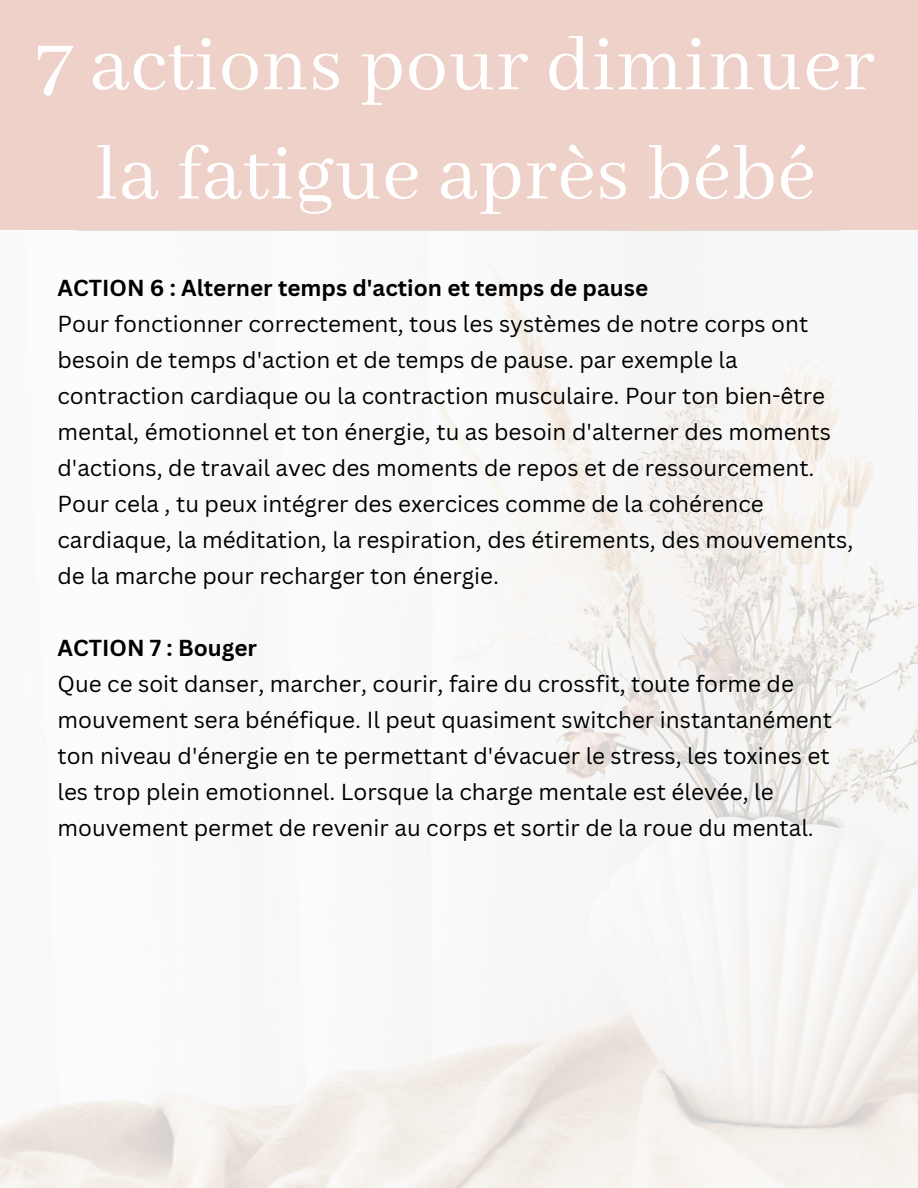
<style>
.page{position:relative;width:918px;height:1188px;background:#fff}
.page>*{position:absolute;margin:0;border:0;box-sizing:border-box;transform-origin:0 0}
.t1{font:84px/109.2px "Abhaya Libre";letter-spacing:.01em;color:#fff;text-align:center}
.t2{font:22.5px/36px "Canva Sans";color:#000}
.t3{font:700 22.5px "Canva Sans";color:#000}
</style>
<div class="page">
<img style="left:0;top:230px;width:918px;height:958px">
<div style="left:0;top:0;width:918px;height:230px;background:#eed1c9"></div>
<p class="t1" style="left:36px;top:14px;width:840px">7 actions pour diminuer la fatigue après bébé</p>
<p class="t3" style="left:57px;top:272px;width:592px">ACTION 6 : Alterner temps d'action et temps de pause</p>
<p class="t2" style="left:57px;top:305px;width:797px">Pour fonctionner correctement, tous les systèmes de notre corps ont besoin de temps d'action et de temps de pause. par exemple la contraction cardiaque ou la contraction musculaire. Pour ton bien-être mental, émotionnel et ton énergie, tu as besoin d'alterner des moments d'actions, de travail avec des moments de repos et de ressourcement.<br>Pour cela , tu peux intégrer des exercices comme de la cohérence cardiaque, la méditation, la respiration, des étirements, des mouvements, de la marche pour recharger ton énergie.</p>
<p class="t3" style="left:57px;top:632px;width:201px">ACTION 7 : Bouger</p>
<p class="t2" style="left:57px;top:665px;width:776px">Que ce soit danser, marcher, courir, faire du crossfit, toute forme de mouvement sera bénéfique. Il peut quasiment switcher instantanément ton niveau d'énergie en te permettant d'évacuer le stress, les toxines et les trop plein emotionnel. Lorsque la charge mentale est élevée, le mouvement permet de revenir au corps et sortir de la roue du mental.</p>
</div>
